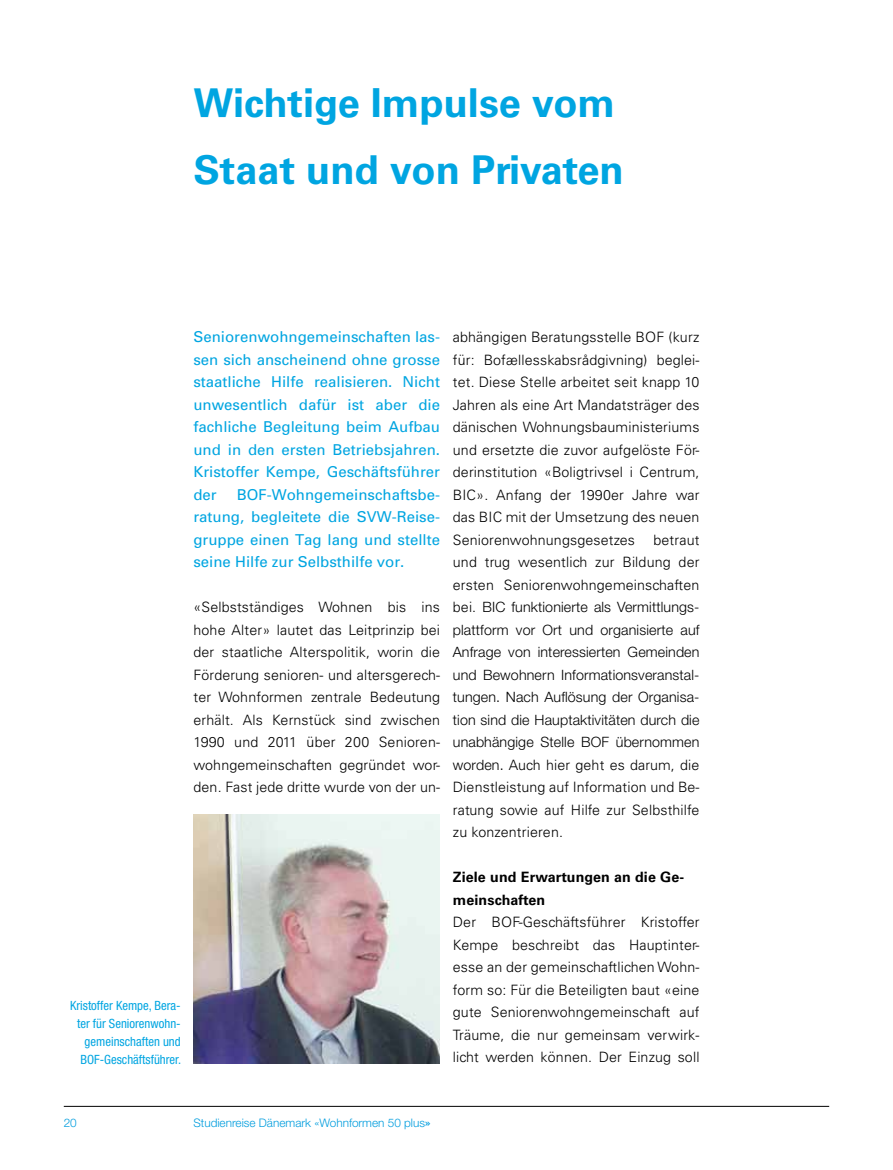
<style>
.page{position:relative;width:893px;height:1170px;background:#fff}
.page>*{position:absolute;margin:0;border:0;box-sizing:border-box;transform-origin:0 0}
.t1{font:700 39.75px/67.5px "Univers CE";color:#00a5e1}
.t2{font:15px/22.5px "Univers";color:#00a5e1;text-align:justify}
.t3{font:300 14.25px/22.5px "Univers CE";letter-spacing:.01em;color:#000;text-align:justify}
.t4{font:300 14.25px/22.5px "Helvetica Neue";letter-spacing:.01em;color:#000;text-align:justify}
.t5{font:700 14.25px/22.5px "Univers CE";letter-spacing:.01em;color:#000}
.t6{font:condensed 12.75px/18px "Helvetica Neue";color:#00a5e1;text-align:right}
.t7{font:300 11.7px "Helvetica Neue";color:#009dde}
.s1{font-family:"Univers CE"}
.s2{font-family:"Helvetica Neue"}
.s3{font-family:"DIN Mittelschrift";font-weight:400}
</style>
<div class="page">
<hr style="left:64px;top:1105px;width:765px;height:1px;background:#000">
<img style="left:193px;top:814px;width:246px;height:249px">
<h1 class="t1" style="left:193px;top:70px;width:432px">Wichtige Impulse vom<br>Staat und von Privaten</h1>
<p class="t6" style="left:70px;top:995px;width:113px">Kristoffer Kempe, Bera&shy;ter für Seniorenwohn&shy;gemeinschaften und<br>BOF-Geschäftsführer.</p>
<p class="t2" style="left:193px;top:325px;width:248px">Seniorenwohngemeinschaften las&shy;sen sich anscheinend ohne grosse staatliche Hilfe realisieren. Nicht unwesentlich dafür ist aber die fachliche Begleitung beim Aufbau und in den ersten Betriebsjahren.<br>Kristoffer Kempe, Geschäftsführer der</p>
<p class="t2" style="left:193px;top:483px;width:248px;text-indent:43px">BOF-Wohngemeinschaftsbe&shy;ratung, begleitete die SVW-Reise&shy;gruppe einen Tag lang und stellte seine Hilfe zur Selbsthilfe vor.</p>
<p class="t3" style="left:193px;top:596px;width:248px">«Selbstständiges Wohnen bis ins hohe Alter» lautet das Leitprinzip bei der staatliche Alterspolitik, worin die Förderung senioren- und altersgerech&shy;ter Wohnformen zentrale Bedeutung erhält. Als Kernstück sind zwischen 1990 und 2011 über 200 Senioren&shy;wohngemeinschaften gegründet wor&shy;den. Fast jede dritte wurde von der un-</p>
<p class="t3" style="left:453px;top:326px;width:248px">abhängigen Beratungsstelle BOF (kurz für: Bofællesskabsrådgivning) beglei&shy;tet. Diese Stelle arbeitet seit knapp 10<br>Jahren als eine Art Mandatsträger des dänischen Wohnungsbauministeriums und ersetzte die zuvor aufgelöste För&shy;derinstitution «Boligtrivsel i Centrum, BIC». Anfang der 1990er Jahre war das BIC mit der Umsetzung des neuen Seniorenwohnungsgesetzes</p>
<p class="t3" style="left:453px;top:528px;width:248px;text-indent:201px">betraut und trug wesentlich zur Bildung der ersten Seniorenwohngemeinschaften</p>
<p class="t4" style="left:453px;top:595px;width:248px"><span class="s1">bei.</span> BIC funktionierte als Vermittlungs&shy;plattform vor Ort und organisierte auf Anfrage von interessierten Gemeinden und Bewohnern Informationsveranstal&shy;tungen. Nach Auflösung der Organisa&shy;tion sind die Hauptaktivitäten durch die unabhängige Stelle BOF übernommen</p>
<p class="t3" style="left:453px;top:753px;width:248px"><span class="s2">worden.</span> Auch hier geht es darum, die Dienstleistung auf Information und Be&shy;ratung sowie auf Hilfe zur Selbsthilfe zu konzentrieren.</p>
<p class="t5" style="left:453px;top:866px;width:233px">Ziele und Erwartungen an die Ge&shy;meinschaften</p>
<p class="t3" style="left:453px;top:911px;width:248px">Der BOF-Geschäftsführer Kristoffer Kempe beschreibt das Hauptinter&shy;esse an der gemeinschaftlichen Wohn&shy;form so: Für die Beteiligten baut «eine gute Seniorenwohngemeinschaft auf Träume, die nur gemeinsam verwirk&shy;licht werden können. Der Einzug soll</p>
<p class="t7" style="left:64px;top:1115px;width:15px">20</p>
<p class="t7" style="left:193px;top:1115px;width:239px">Studienreise Dänemark «Wohnformen 50 plus<span class="s3">»</span></p>
</div>
